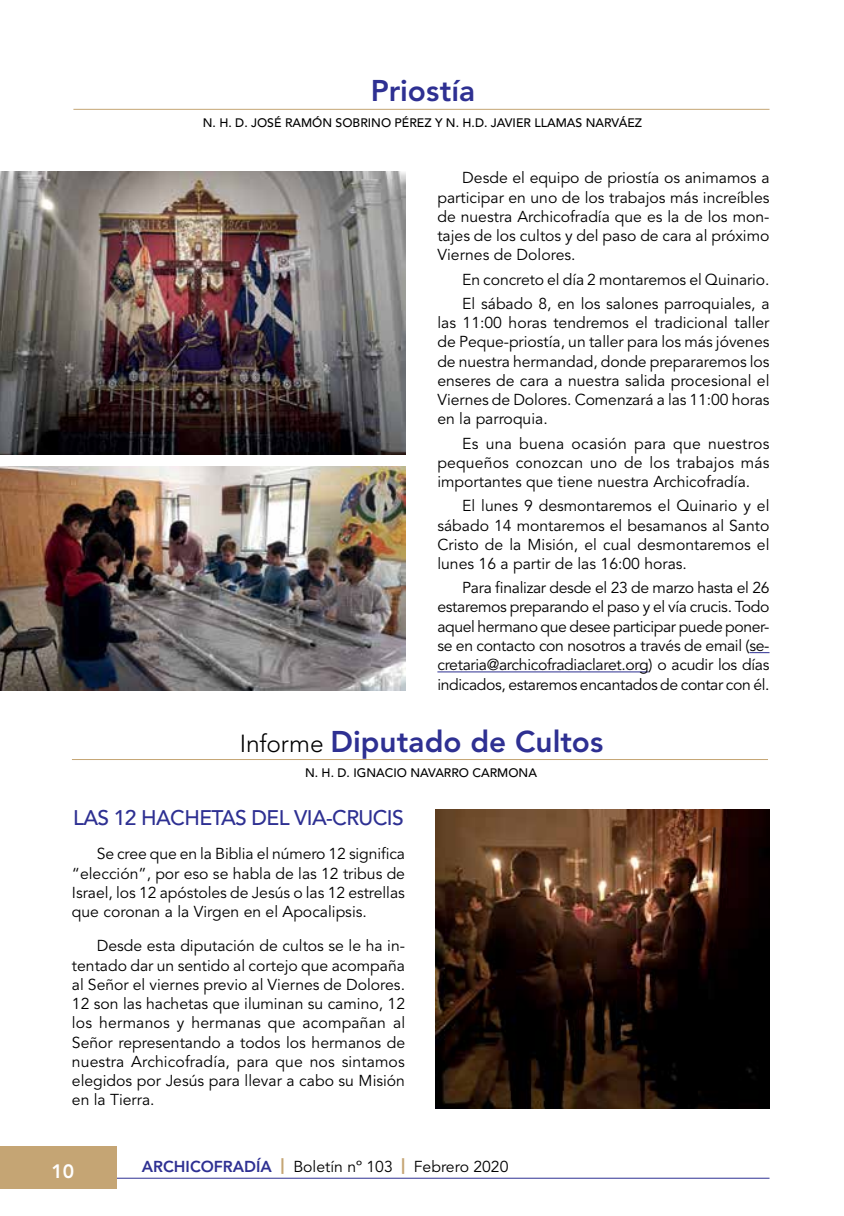
<style>
.page{position:relative;width:844px;height:1216px;background:#fff}
.page>*{position:absolute;margin:0;border:0;box-sizing:border-box;transform-origin:0 0}
.t1{font:800 29.75px "Avenir LT Std";color:#2e3092}
.t2{font:500 21px "Avenir LT Std";letter-spacing:-.03em;color:#2e3092}
.t3{font:800 19.25px "Avenir LT Std";color:#fff}
.t4{font:15.75px/19.2px "Avenir LT Std";color:#000;text-align:justify}
.t5{font:500 12.25px "Avenir LT Std";color:#000}
.s1{font-weight:300;font-size:24.5px;color:#000}
.s2{font-weight:800;color:#2e3092}
.s3{font-weight:900;color:#c5a574}
</style>
<div class="page">
<hr style="left:110px;top:1177px;width:659px;height:1px;background:#2e3092">
<div style="left:0;top:1146px;width:117px;height:42px;background:#c5a574"></div>
<hr style="left:73px;top:109px;width:696px;height:1px;background:#c5a574">
<svg style="left:749px;top:652px;width:20px;height:1px"></svg>
<hr style="left:437px;top:671px;width:211px;height:1px;background:#2e3092">
<img style="left:0;top:467px;width:405px;height:223px">
<img style="left:0;top:171px;width:405px;height:283px">
<hr style="left:72px;top:759px;width:695px;height:1px;background:#c5a574">
<img style="left:435px;top:809px;width:334px;height:299px">
<h1 class="t1" style="left:371px;top:73px;width:106px">Priostía</h1>
<p class="t5" style="left:203px;top:116px;width:440px">N. H. D. JOSÉ RAMÓN SOBRINO PÉREZ Y N. H.D. JAVIER LLAMAS NARVÁEZ</p>
<p class="t4" style="left:437px;top:169px;width:333px;text-indent:25px">Desde el equipo de priostía os animamos a participar en uno de los trabajos más increíbles de nuestra Archicofradía que es la de los mon&shy;tajes de los cultos y del paso de cara al próximo Viernes de Dolores.</p>
<p class="t4" style="left:462px;top:267px;width:309px;line-height:24.2px">En concreto el día 2 montaremos el Quinario.<br>El sábado 8, en los salones parroquiales, a</p>
<p class="t4" style="left:437px;top:313px;width:333px">las 11:00 horas tendremos el tradicional taller de Peque-priostía, un taller para los más jóvenes de nuestra hermandad, donde prepararemos los enseres de cara a nuestra salida procesional el Viernes de Dolores. Comenzará a las 11:00 horas en la parroquia.</p>
<p class="t4" style="left:437px;top:434px;width:333px;text-indent:25px">Es una buena ocasión para que nuestros pequeños conozcan uno de los trabajos más importantes que tiene nuestra Archicofradía.</p>
<p class="t4" style="left:437px;top:496px;width:333px;text-indent:25px">El lunes 9 desmontaremos el Quinario y el sábado 14 montaremos el besamanos al Santo Cristo de la Misión, el cual desmontaremos el lunes 16 a partir de las 16:00 horas.</p>
<p class="t4" style="left:437px;top:578px;width:333px;text-indent:25px">Para finalizar desde el 23 de marzo hasta el 26 estaremos preparando el paso y el vía crucis. Todo aquel hermano que desee participar puede poner&shy;se en contacto con nosotros a través de email (se&shy;cretaria@archicofradiaclaret.org) o acudir los días indicados, estaremos encantados de contar con él.</p>
<h1 class="t1" style="left:240px;top:723px;width:365px"><span class="s1">Informe</span> Diputado de Cultos</h1>
<p class="t5" style="left:305px;top:766px;width:233px">N. H. D. IGNACIO NAVARRO CARMONA</p>
<h2 class="t2" style="left:73px;top:805px;width:332px">LAS 12 HACHETAS DEL VIA-CRUCIS</h2>
<p class="t4" style="left:72px;top:844px;width:334px;text-indent:25px">Se cree que en la Biblia el número 12 significa “elección”, por eso se habla de las 12 tribus de Israel, los 12 apóstoles de Jesús o las 12 estrellas que coronan a la Virgen en el Apocalipsis.</p>
<p class="t4" style="left:72px;top:936px;width:334px;text-indent:25px">Desde esta diputación de cultos se le ha in&shy;tentado dar un sentido al cortejo que acompaña al Señor el viernes previo al Viernes de Dolores.<br>12 son las hachetas que iluminan su camino, 12 los hermanos y hermanas que acompañan al Señor representando a todos los hermanos de nuestra Archicofradía, para que nos sintamos elegidos por Jesús para llevar a cabo su Misión en la Tierra.</p>
<p class="t3" style="left:51px;top:1159px;width:24px">10</p>
<p class="t4" style="left:142px;top:1156px;width:368px"><span class="s2">ARCHICOFRADÍA</span> <span class="s3">|</span> Boletín nº 103 <span class="s3">|</span> Febrero 2020</p>
</div>
